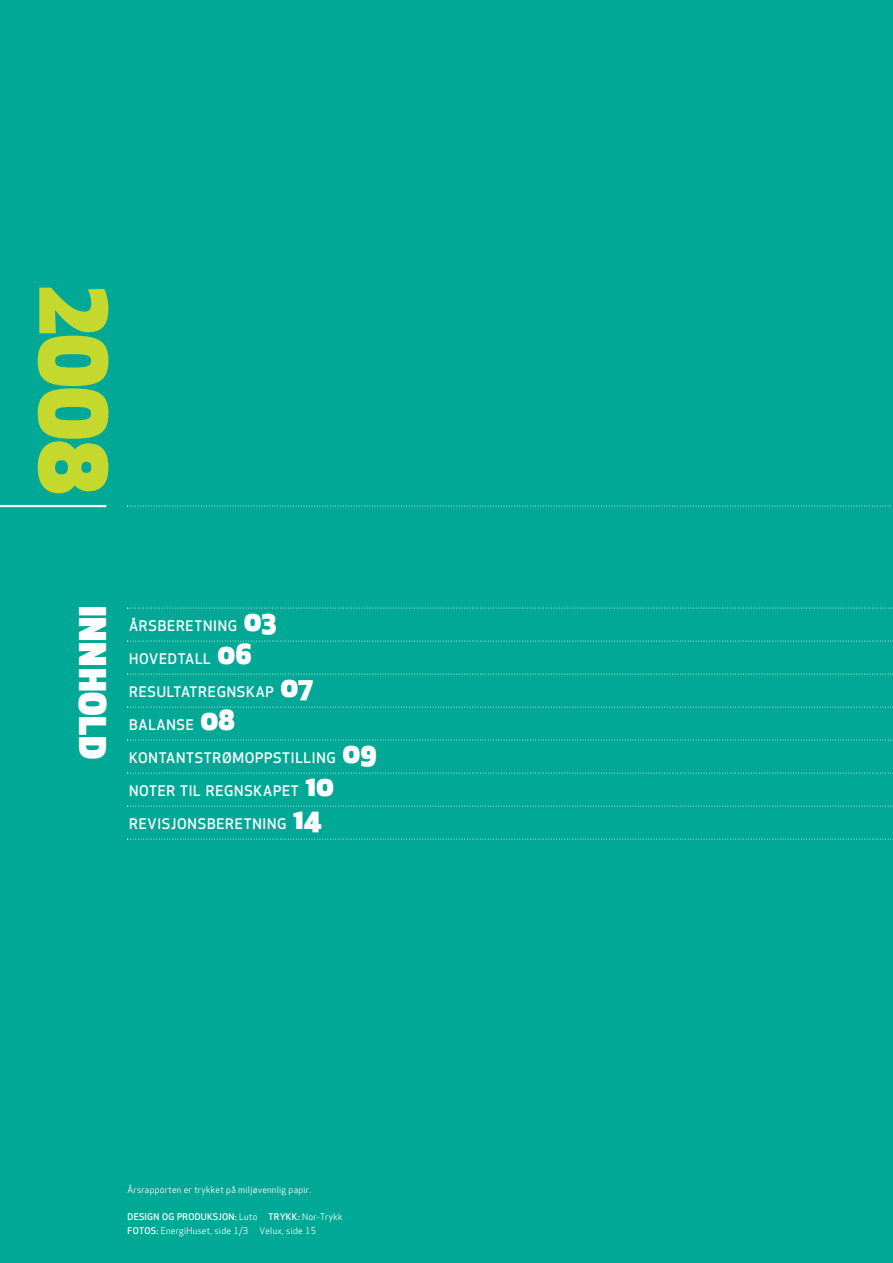
<style>
.page{position:relative;width:893px;height:1263px;background:#00a895}
.page>*{position:absolute;margin:0;border:0;box-sizing:border-box;transform-origin:0 0}
.t1{font:900 90px "Apex New";color:#c4d82d}
.t2{font:900 36px "Apex New";letter-spacing:.025em;color:#fff}
.t3{font:500 14.25px "Apex New";letter-spacing:.055em;color:#fff}
.t4{font:9px/13.5px "Apex New";letter-spacing:.03em;color:#fff}
.s1{font-weight:900;font-size:27px}
.s2{font-weight:500}
</style>
<div class="page">
<svg style="left:127px;top:505px;width:766px;height:2px"></svg>
<svg style="left:127px;top:640px;width:766px;height:2px"></svg>
<svg style="left:127px;top:607px;width:766px;height:2px"></svg>
<svg style="left:127px;top:673px;width:766px;height:2px"></svg>
<svg style="left:127px;top:706px;width:766px;height:2px"></svg>
<svg style="left:127px;top:739px;width:766px;height:2px"></svg>
<svg style="left:127px;top:772px;width:766px;height:2px"></svg>
<svg style="left:127px;top:805px;width:766px;height:2px"></svg>
<svg style="left:127px;top:838px;width:766px;height:2px"></svg>
<hr style="left:0;top:505px;width:106px;height:2px;background:#fff">
<h1 class="t1" style="left:107px;top:286px;width:210px;rotate:90deg">2008</h1>
<h2 class="t2" style="left:106px;top:606px;width:155px;rotate:90deg">INNHOLD</h2>
<p class="t3" style="left:129px;top:621px;width:149px">ÅRSBERETNING <span class="s1">03</span></p>
<p class="t3" style="left:129px;top:654px;width:124px">HOVEDTALL <span class="s1">06</span></p>
<p class="t3" style="left:129px;top:687px;width:185px">RESULTATREGNSKAP <span class="s1">07</span></p>
<p class="t3" style="left:129px;top:720px;width:107px">BALANSE <span class="s1">08</span></p>
<p class="t3" style="left:129px;top:753px;width:249px">KONTANTSTRØMOPPSTILLING <span class="s1">09</span></p>
<p class="t3" style="left:129px;top:786px;width:206px">NOTER TIL REGNSKAPET <span class="s1">10</span></p>
<p class="t3" style="left:129px;top:819px;width:194px">REVISJONSBERETNING <span class="s1">14</span></p>
<p class="t4" style="left:128px;top:1184px;width:185px">Årsrapporten er trykket på miljøvennlig papir.</p>
<p class="t4" style="left:128px;top:1211px;width:217px"><span class="s2">DESIGN OG PRODUKSJON:</span> Luto <span class="s2">TRYKK:</span> Nor-Trykk<br><span class="s2">FOTOS:</span> EnergiHuset, side 1/3 Velux, side 15</p>
</div>
